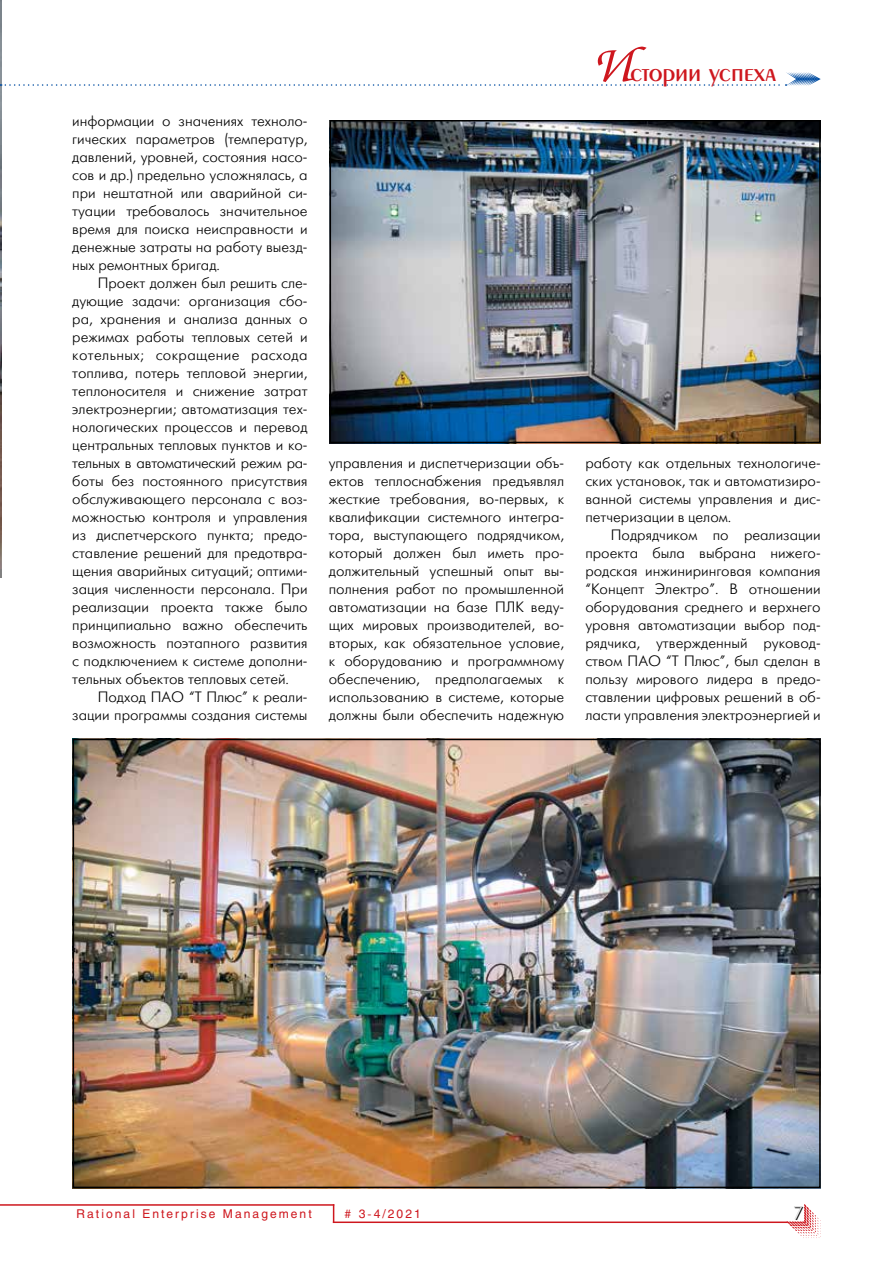
<style>
.page{position:relative;width:893px;height:1263px;background:#fff}
.page>*{position:absolute;margin:0;border:0;box-sizing:border-box;transform-origin:0 0}
.t1{font:27px "Penta Demi";color:#ce171e}
.t2{font:18px "Futuris Shadow C";color:#000}
.t3{font:15px/18px "Futuris Light C";color:#000;text-align:justify}
.t4{font:12px "Helios";letter-spacing:.17em;color:#ce171e}
.s1{font-family:"Zapf Chancery C";font-size:54px}
</style>
<div class="page">
<img style="left:0;top:0;width:1px;height:578px">
<svg style="left:787px;top:1204px;width:34px;height:34px"></svg>
<hr style="left:0;top:1204px;width:334px;height:2px;background:#ce171e">
<svg style="left:333px;top:1206px;width:1px;height:15px"></svg>
<hr style="left:333px;top:1221px;width:455px;height:2px;background:#ce171e">
<svg style="left:0;top:72px;width:821px;height:14px"></svg>
<img style="left:76px;top:742px;width:742px;height:443px">
<div style="left:73px;top:739px;width:748px;height:449px;border:2px solid #000"></div>
<img style="left:333px;top:123px;width:485px;height:317px">
<div style="left:330px;top:120px;width:491px;height:323px;border:2px solid #000"></div>
<p class="t3" style="left:72px;top:112px;width:237px">информации о значениях техноло&shy;гических параметров (температур, давлений, уровней, состояния насо&shy;сов и др.) предельно усложнялась, а при нештатной или аварийной си&shy;туации требовалось значительное время для поиска неисправности и денежные затраты на работу выезд&shy;ных ремонтных бригад.</p>
<p class="t3" style="left:72px;top:274px;width:237px;text-indent:26px">Проект должен был решить сле&shy;дующие задачи: организация сбо&shy;ра, хранения и анализа данных о режимах работы тепловых сетей и котельных; сокращение расхода топлива, потерь тепловой энергии, теплоносителя и снижение затрат электроэнергии; автоматизация тех&shy;нологических процессов и перевод центральных тепловых пунктов и ко&shy;тельных в автоматический режим ра&shy;боты без постоянного присутствия обслуживающего персонала с воз&shy;можностью контроля и управления из диспетчерского пункта; предо&shy;ставление решений для предотвра&shy;щения аварийных ситуаций; оптими&shy;зация численности персонала. При реализации проекта также было принципиально важно обеспечить возможность поэтапного развития с подключением к системе дополни&shy;тельных объектов тепловых сетей.</p>
<p class="t3" style="left:72px;top:688px;width:237px;text-align:right">Подход ПАО “Т Плюс” к реали&shy;зации программы создания системы</p>
<h1 class="t1" style="left:591px;top:59px;width:186px"><span class="s1">И</span>стории успеха</h1>
<p class="t3" style="left:329px;top:454px;width:237px">управления и диспетчеризации объ&shy;ектов теплоснабжения предъявлял жесткие требования, во-первых, к квалификации системного интегра&shy;тора, выступающего подрядчиком, который должен был иметь про&shy;должительный успешный опыт вы&shy;полнения работ по промышленной автоматизации на базе ПЛК веду&shy;щих мировых производителей, во&shy;вторых, как обязательное условие, к оборудованию и программному обеспечению, предполагаемых к использованию в системе, которые должны были обеспечить надежную</p>
<p class="t3" style="left:585px;top:454px;width:237px">работу как отдельных технологиче&shy;ских установок, так и автоматизиро&shy;ванной системы управления и дис&shy;петчеризации в целом.</p>
<p class="t3" style="left:585px;top:526px;width:237px;text-indent:26px">Подрядчиком по реализации проекта была выбрана нижего&shy;родская инжиниринговая компания “Концепт Электро”. В отношении оборудования среднего и верхнего уровня автоматизации выбор под&shy;рядчика, утвержденный руковод&shy;ством ПАО “Т Плюс”, был сделан в пользу мирового лидера в предо&shy;ставлении цифровых решений в об&shy;ласти управления электроэнергией и</p>
<p class="t4" style="left:77px;top:1207px;width:237px">Rational Enterprise Management</p>
<p class="t4" style="left:345px;top:1207px;width:78px"># 3-4/2021</p>
<p class="t2" style="left:794px;top:1204px;width:11px">7</p>
</div>
